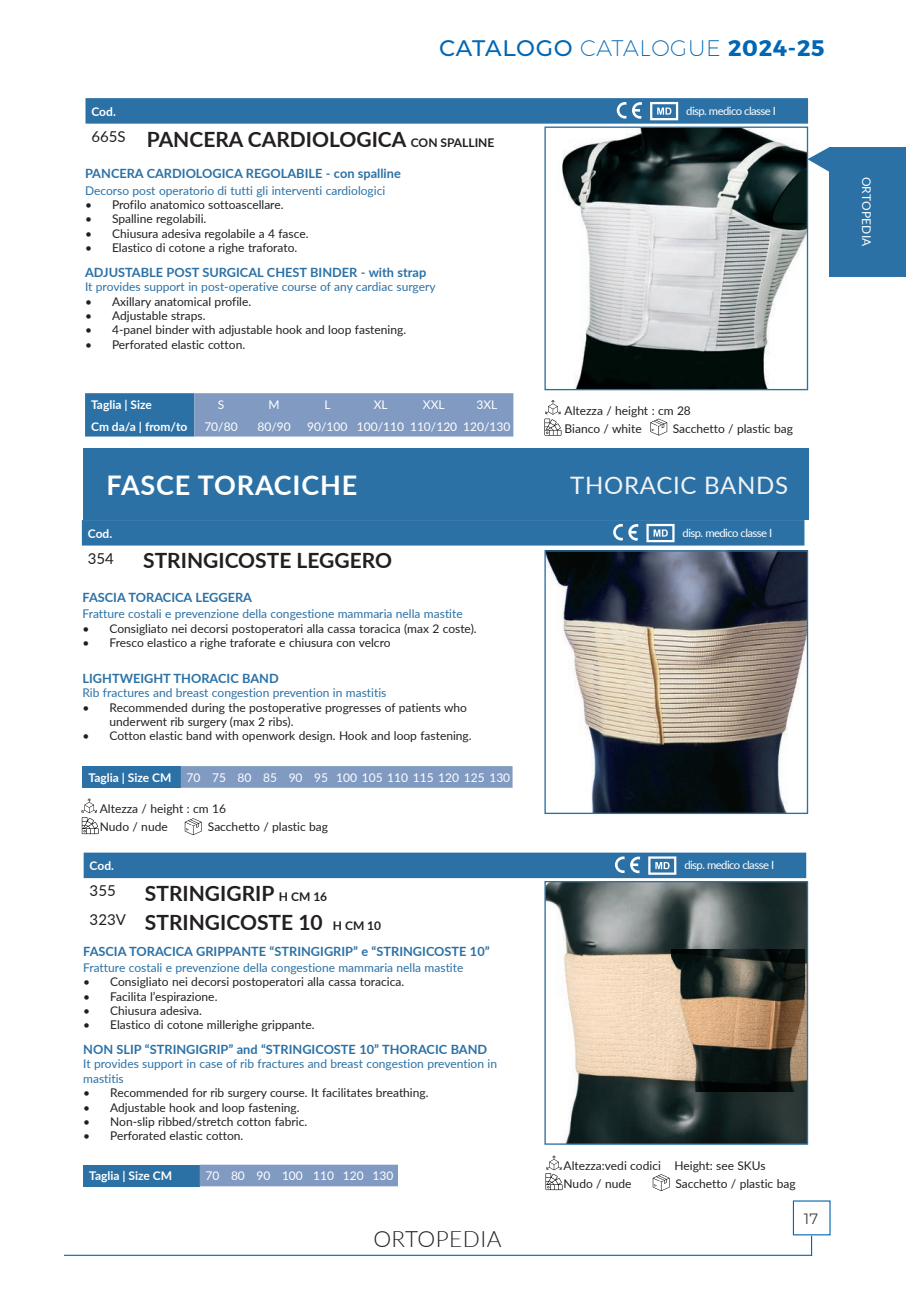
<style>
.page{position:relative;width:906px;height:1289px;background:#fff}
.page>*{position:absolute;margin:0;border:0;box-sizing:border-box;transform-origin:0 0}
.SOTTOCATEGORIE{font:700 27px "Lato";letter-spacing:.03em;color:#fff}
.titoli_inglesi{font:24px "Lato";letter-spacing:.03em;color:#f2f3f4}
.t1{font:200 22.5px "Montserrat";letter-spacing:.03em;color:#0166b3}
.t2{font:300 22.5px "Lato";letter-spacing:.02em;color:#231f20}
.ARTICOLI{font:700 21px "Lato";color:#231f20}
.t3{font:15px "Lato";color:#231f20}
.t4{font:15px "Montserrat";color:#3e3e3f}
.Normale{font:700 12.75px "Lato";color:#2b71a6}
.Normale-2{font:12px/14.4px "Lato";color:#231f20}
.Normale-3{font:12px/14.4px "Lato";color:#2b71a6}
.t5{font:12px "Lato";color:#fff}
.t6{font:700 12px "Lato";color:#fff}
.t7{font:12px "Lato";letter-spacing:.02em;color:#fff}
.Normale-4{font:11.25px "Lato";letter-spacing:-.05em;color:#fff}
.s1{font-weight:500}
.s2{font-weight:700}
.s3{font-size:12px}
</style>
<div class="page">
<svg style="left:85px;top:98px;width:723px;height:26px;background:#3376a9"></svg>
<img style="left:562px;top:128px;width:244px;height:260px">
<div style="left:544px;top:126px;width:264px;height:264px;border:1px solid #2b71a6"></div>
<svg style="left:544px;top:400px;width:17px;height:35px"></svg>
<svg style="left:650px;top:418px;width:17px;height:17px"></svg>
<svg style="left:85px;top:393px;width:428px;height:43px;background:#6a8fbb"></svg>
<div style="left:83px;top:448px;width:726px;height:72px;background:#2b71a6"></div>
<svg style="left:82px;top:520px;width:722px;height:25px;background:#3074a8"></svg>
<img style="left:546px;top:552px;width:260px;height:260px">
<div style="left:544px;top:550px;width:264px;height:264px;border:1px solid #2b71a6"></div>
<svg style="left:81px;top:798px;width:18px;height:36px"></svg>
<svg style="left:185px;top:818px;width:17px;height:17px"></svg>
<div style="left:83px;top:766px;width:98px;height:21px;background:#2b71a6"></div>
<div style="left:181px;top:766px;width:331px;height:21px;background:#809ac2"></div>
<svg style="left:84px;top:852px;width:722px;height:26px;background:#3477a9"></svg>
<img style="left:546px;top:883px;width:260px;height:259px">
<div style="left:544px;top:881px;width:264px;height:263px;border:1px solid #2b71a6"></div>
<svg style="left:545px;top:1155px;width:17px;height:34px"></svg>
<svg style="left:653px;top:1174px;width:16px;height:17px"></svg>
<div style="left:83px;top:1164px;width:117px;height:22px;background:#2b71a6"></div>
<div style="left:200px;top:1164px;width:198px;height:22px;background:#809ac2"></div>
<img style="left:672px;top:949px;width:132px;height:142px">
<hr style="left:64px;top:1254px;width:748px;height:1px;background:#0166b3">
<svg style="left:811px;top:1235px;width:1px;height:19px"></svg>
<svg style="left:807px;top:147px;width:23px;height:25px"></svg>
<div style="left:830px;top:147px;width:76px;height:129px;background:#2b71a6"></div>
<h3 class="t1" style="left:439px;top:31px;width:387px"><span class="s1">CATALOGO</span> CATALOGUE <span class="s2">2024-25</span></h3>
<p class="t6" style="left:91px;top:102px;width:26px">Cod.</p>
<p class="Normale-4" style="left:686px;top:103px;width:91px">disp. medico classe I</p>
<p class="t3" style="left:91px;top:125px;width:36px">665S</p>
<p class="ARTICOLI" style="left:147px;top:123px;width:349px">PANCERA CARDIOLOGICA <span class="s3">CON SPALLINE</span></p>
<p class="Normale" style="left:85px;top:164px;width:317px">PANCERA CARDIOLOGICA REGOLABILE - con spalline</p>
<p class="Normale-3" style="left:85px;top:182px;width:302px">Decorso post operatorio di tutti gli interventi cardiologici</p>
<p class="Normale-2" style="left:85px;top:197px;width:200px">• Profilo anatomico sottoascellare.</p>
<p class="Normale-2" style="left:85px;top:211px;width:123px">• Spalline regolabili.</p>
<p class="Normale-2" style="left:85px;top:226px;width:225px">• Chiusura adesiva regolabile a 4 fasce.</p>
<p class="Normale-2" style="left:85px;top:240px;width:214px">• Elastico di cotone a righe traforato.</p>
<p class="Normale" style="left:85px;top:263px;width:343px">ADJUSTABLE POST SURGICAL CHEST BINDER - with strap</p>
<p class="Normale-3" style="left:85px;top:279px;width:352px">It provides support in post-operative course of any cardiac surgery</p>
<p class="Normale-2" style="left:85px;top:293px;width:168px">• Axillary anatomical profile.</p>
<p class="Normale-2" style="left:85px;top:308px;width:122px">• Adjustable straps.</p>
<p class="Normale-2" style="left:85px;top:322px;width:322px">• 4-panel binder with adjustable hook and loop fastening.</p>
<p class="Normale-2" style="left:85px;top:337px;width:162px">• Perforated elastic cotton.</p>
<p class="t6" style="left:91px;top:395px;width:62px">Taglia | Size</p>
<p class="t5" style="left:218px;top:396px;width:8px">S</p>
<p class="t5" style="left:268px;top:396px;width:13px">M</p>
<p class="t5" style="left:324px;top:396px;width:8px">L</p>
<p class="t5" style="left:374px;top:396px;width:15px">XL</p>
<p class="t5" style="left:423px;top:396px;width:23px">XXL</p>
<p class="t5" style="left:476px;top:396px;width:22px">3XL</p>
<p class="t6" style="left:91px;top:417px;width:98px">Cm da/a | from/to</p>
<p class="t5" style="left:204px;top:417px;width:35px">70/80</p>
<p class="t5" style="left:257px;top:417px;width:35px">80/90</p>
<p class="t5" style="left:307px;top:417px;width:42px">90/100</p>
<p class="t5" style="left:357px;top:417px;width:49px">100/110</p>
<p class="t5" style="left:410px;top:417px;width:49px">110/120</p>
<p class="t5" style="left:463px;top:417px;width:49px">120/130</p>
<p class="Normale-2" style="left:564px;top:403px;width:128px">Altezza / height : cm 28</p>
<p class="Normale-2" style="left:564px;top:421px;width:79px">Bianco / white</p>
<p class="Normale-2" style="left:672px;top:421px;width:122px">Sacchetto / plastic bag</p>
<p class="SOTTOCATEGORIE" style="left:107px;top:465px;width:252px">FASCE TORACICHE</p>
<p class="titoli_inglesi" style="left:570px;top:468px;width:219px">THORACIC BANDS</p>
<p class="t6" style="left:88px;top:524px;width:26px">Cod.</p>
<p class="Normale-4" style="left:682px;top:524px;width:91px">disp. medico classe I</p>
<p class="t3" style="left:88px;top:547px;width:28px">354</p>
<p class="ARTICOLI" style="left:143px;top:545px;width:250px">STRINGICOSTE LEGGERO</p>
<p class="Normale" style="left:83px;top:588px;width:171px">FASCIA TORACICA LEGGERA</p>
<p class="Normale-3" style="left:83px;top:606px;width:382px">Fratture costali e prevenzione della congestione mammaria nella mastite</p>
<p class="Normale-2" style="left:83px;top:620px;width:396px">• Consigliato nei decorsi postoperatori alla cassa toracica (max 2 coste).</p>
<p class="Normale-2" style="left:83px;top:635px;width:309px">• Fresco elastico a righe traforate e chiusura con velcro</p>
<p class="Normale" style="left:83px;top:668px;width:198px">LIGHTWEIGHT THORACIC BAND</p>
<p class="Normale-3" style="left:83px;top:685px;width:305px">Rib fractures and breast congestion prevention in mastitis</p>
<p class="Normale-2" style="left:110px;top:699px;width:359px;text-indent:-27px">• Recommended during the postoperative progresses of patients who underwent rib surgery (max 2 ribs).</p>
<p class="Normale-2" style="left:83px;top:728px;width:391px">• Cotton elastic band with openwork design. Hook and loop fastening.</p>
<p class="t6" style="left:89px;top:768px;width:84px">Taglia | Size CM</p>
<p class="t5" style="left:187px;top:768px;width:15px">70</p>
<p class="t5" style="left:212px;top:768px;width:15px">75</p>
<p class="t5" style="left:238px;top:768px;width:15px">80</p>
<p class="t5" style="left:263px;top:768px;width:15px">85</p>
<p class="t5" style="left:289px;top:768px;width:15px">90</p>
<p class="t5" style="left:314px;top:768px;width:15px">95</p>
<p class="t5" style="left:336px;top:768px;width:175px">100 105 110 115 120 125 130</p>
<p class="Normale-2" style="left:100px;top:801px;width:128px">Altezza / height : cm 16</p>
<p class="Normale-2" style="left:100px;top:819px;width:69px">Nudo / nude</p>
<p class="Normale-2" style="left:208px;top:819px;width:122px">Sacchetto / plastic bag</p>
<p class="t6" style="left:90px;top:857px;width:26px">Cod.</p>
<p class="Normale-4" style="left:684px;top:857px;width:91px">disp. medico classe I</p>
<p class="t3" style="left:90px;top:880px;width:28px">355</p>
<p class="ARTICOLI" style="left:145px;top:877px;width:184px">STRINGIGRIP <span class="s3">H CM 16</span></p>
<p class="t3" style="left:90px;top:908px;width:38px">323V</p>
<p class="ARTICOLI" style="left:145px;top:906px;width:238px">STRINGICOSTE 10 <span class="s3">H CM 10</span></p>
<p class="Normale" style="left:83px;top:941px;width:408px">FASCIA TORACICA GRIPPANTE “STRINGIGRIP” e “STRINGICOSTE 10”</p>
<p class="Normale-3" style="left:83px;top:959px;width:382px">Fratture costali e prevenzione della congestione mammaria nella mastite</p>
<p class="Normale-2" style="left:83px;top:974px;width:322px">• Consigliato nei decorsi postoperatori alla cassa toracica.</p>
<p class="Normale-2" style="left:83px;top:988px;width:136px">• Facilita l’espirazione.</p>
<p class="Normale-2" style="left:83px;top:1002px;width:120px">• Chiusura adesiva.</p>
<p class="Normale-2" style="left:83px;top:1017px;width:233px">• Elastico di cotone millerighe grippante.</p>
<p class="Normale" style="left:83px;top:1039px;width:405px">NON SLIP “STRINGIGRIP” and “STRINGICOSTE 10” THORACIC BAND</p>
<p class="Normale-3" style="left:83px;top:1056px;width:415px">It provides support in case of rib fractures and breast congestion prevention in mastitis</p>
<p class="Normale-2" style="left:83px;top:1085px;width:347px">• Recommended for rib surgery course. It facilitates breathing.</p>
<p class="Normale-2" style="left:83px;top:1099px;width:218px">• Adjustable hook and loop fastening.</p>
<p class="Normale-2" style="left:83px;top:1113px;width:226px">• Non-slip ribbed/stretch cotton fabric.</p>
<p class="Normale-2" style="left:83px;top:1128px;width:162px">• Perforated elastic cotton.</p>
<p class="t6" style="left:89px;top:1167px;width:84px">Taglia | Size CM</p>
<p class="t5" style="left:205px;top:1167px;width:15px">70</p>
<p class="t5" style="left:231px;top:1167px;width:15px">80</p>
<p class="t5" style="left:256px;top:1167px;width:15px">90</p>
<p class="t5" style="left:282px;top:1167px;width:22px">100</p>
<p class="t5" style="left:313px;top:1167px;width:22px">110</p>
<p class="t5" style="left:343px;top:1167px;width:22px">120</p>
<p class="t5" style="left:373px;top:1167px;width:22px">130</p>
<h3 class="t2" style="left:373px;top:1223px;width:130px">ORTOPEDIA</h3>
<p class="Normale-2" style="left:563px;top:1157px;width:204px">Altezza:vedi codici Height: see SKUs</p>
<p class="Normale-2" style="left:563px;top:1175px;width:69px">Nudo / nude</p>
<p class="Normale-2" style="left:675px;top:1175px;width:122px">Sacchetto / plastic bag</p>
<p class="t4" style="left:804px;top:1208px;width:16px">17</p>
<p class="t7" style="left:875px;top:177px;width:71px;rotate:90deg">ORTOPEDIA</p>
</div>
